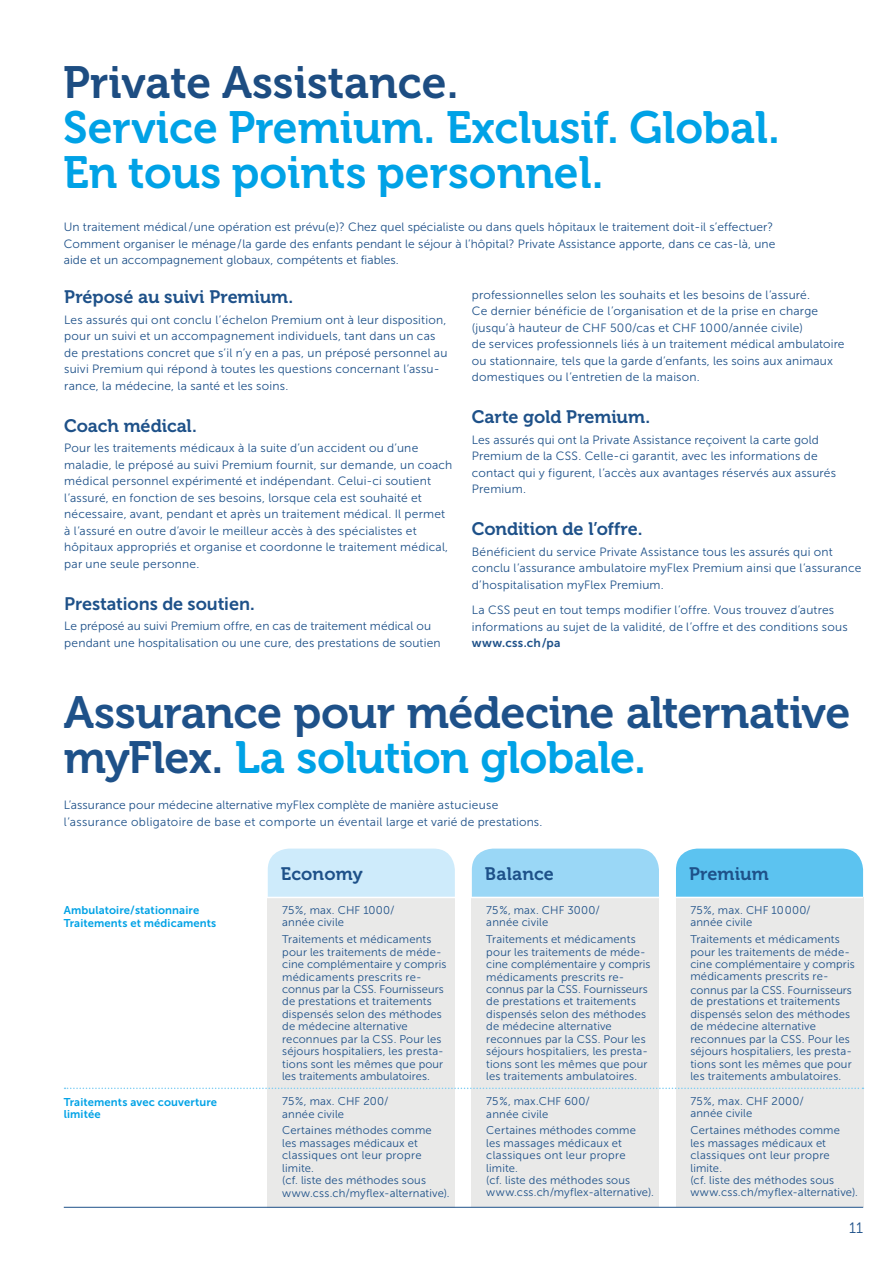
<style>
.page{position:relative;width:893px;height:1263px;background:#fff}
.page>*{position:absolute;margin:0;border:0;box-sizing:border-box;transform-origin:0 0}
.t1{font:45px/45px "Museo 700";letter-spacing:-.015em;color:#1e5189}
.t2{font:45px/45px "Museo 700";color:#00a2e6}
.t3{font:45px "Museo 700";color:#1d4d82}
.t4{font:18px "Museo 700";letter-spacing:-.005em;color:#1e5189}
.t5{font:18px "Museo Sans 700";letter-spacing:-.005em;color:#1e5189}
.t6{font:15px "Museo Sans 300";color:#1e5189}
.t7{font:12px/16.5px "Museo Sans 300";letter-spacing:.015em;color:#1e5189}
.t8{font:12px "Museo Sans 700";letter-spacing:.025em;color:#1e5189}
.t9{font:11.25px/12.5px "Museo Sans 300";letter-spacing:.015em;color:#1e5189}
.t10{font:11.25px/12.8px "Museo Sans 700";letter-spacing:.01em;color:#00a2e6}
.s1{color:#00a2e6}
</style>
<div class="page">
<div style="left:676px;top:848px;width:187px;height:49px;background:#5cc3f0"></div>
<div style="left:472px;top:848px;width:187px;height:49px;background:#9ad7f6"></div>
<div style="left:268px;top:848px;width:187px;height:49px;background:#ceebfb"></div>
<div style="left:676px;top:898px;width:187px;height:309px;background:#e9e9e8"></div>
<div style="left:472px;top:898px;width:187px;height:309px;background:#e9e9e8"></div>
<div style="left:268px;top:898px;width:187px;height:310px;background:#e9e9e8"></div>
<svg style="left:65px;top:1087px;width:798px;height:2px"></svg>
<hr style="left:64px;top:1207px;width:799px;height:1px;background:#1e5189">
<h1 class="t3" style="left:63px;top:57px;width:397px">Private Assistance.</h1>
<h1 class="t2" style="left:63px;top:105px;width:718px">Service Premium. Exclusif. Global.<br>En tous points personnel.</h1>
<p class="t7" style="left:64px;top:219px;width:713px">Un traitement médical/une opération est prévu(e)? Chez quel spécialiste ou dans quels hôpitaux le traitement doit-il s’effectuer?<br>Comment organiser le ménage/la garde des enfants pendant le séjour à l’hôpital? Private Assistance apporte, dans ce cas-là, une aide et un accompagnement globaux, compétents et fiables.</p>
<h2 class="t4" style="left:64px;top:287px;width:230px">Préposé au suivi Premium.</h2>
<p class="t7" style="left:64px;top:312px;width:385px">Les assurés qui ont conclu l’échelon Premium ont à leur disposition, pour un suivi et un accompagnement individuels, tant dans un cas de prestations concret que s’il n’y en a pas, un préposé personnel au suivi Premium qui répond à toutes les questions concernant l’assu&shy;rance, la médecine, la santé et les soins.</p>
<h2 class="t4" style="left:64px;top:415px;width:134px">Coach médical.</h2>
<p class="t7" style="left:64px;top:440px;width:390px">Pour les traitements médicaux à la suite d’un accident ou d’une maladie, le préposé au suivi Premium fournit, sur demande, un coach médical personnel expérimenté et indépendant. Celui-ci soutient l’assuré, en fonction de ses besoins, lorsque cela est souhaité et nécessaire, avant, pendant et après un traitement médical. Il permet à l’assuré en outre d’avoir le meilleur accès à des spécialistes et hôpitaux appropriés et organise et coordonne le traitement médical, par une seule personne.</p>
<h2 class="t5" style="left:64px;top:593px;width:192px">Prestations de soutien.</h2>
<p class="t7" style="left:64px;top:618px;width:378px">Le préposé au suivi Premium offre, en cas de traitement médical ou pendant une hospitalisation ou une cure, des prestations de soutien</p>
<p class="t7" style="left:472px;top:286px;width:374px">professionnelles selon les souhaits et les besoins de l’assuré.<br>Ce dernier bénéficie de l’organisation et de la prise en charge (jusqu’à hauteur de CHF 500/cas et CHF 1000/année civile)<br>de services professionnels liés à un traitement médical ambulatoire ou stationnaire, tels que la garde d’enfants, les soins aux animaux domestiques ou l’entretien de la maison.</p>
<h2 class="t4" style="left:472px;top:407px;width:180px">Carte gold Premium.</h2>
<p class="t7" style="left:472px;top:431px;width:366px">Les assurés qui ont la Private Assistance reçoivent la carte gold Premium de la CSS. Celle-ci garantit, avec les informations de contact qui y figurent, l’accès aux avantages réservés aux assurés Premium.</p>
<h2 class="t4" style="left:472px;top:519px;width:172px">Condition de l’offre.</h2>
<p class="t7" style="left:472px;top:543px;width:391px">Bénéficient du service Private Assistance tous les assurés qui ont conclu l’assurance ambulatoire myFlex Premium ainsi que l’assurance d’hospitalisation myFlex Premium.</p>
<p class="t7" style="left:472px;top:602px;width:377px">La CSS peut en tout temps modifier l’offre. Vous trouvez d’autres informations au sujet de la validité, de l’offre et des conditions sous</p>
<p class="t8" style="left:472px;top:636px;width:90px">www.css.ch/pa</p>
<h1 class="t1" style="left:64px;top:691px;width:788px">Assurance pour médecine alternative myFlex. <span class="s1">La solution globale.</span></h1>
<p class="t7" style="left:64px;top:797px;width:480px">L’assurance pour médecine alternative myFlex complète de manière astucieuse l’assurance obligatoire de base et comporte un éventail large et varié de prestations.</p>
<p class="t10" style="left:64px;top:903px;width:154px">Ambulatoire/stationnaire<br>Traitements et médicaments</p>
<p class="t10" style="left:64px;top:1095px;width:155px">Traitements avec couverture limitée</p>
<h2 class="t4" style="left:281px;top:864px;width:83px">Economy</h2>
<h2 class="t4" style="left:485px;top:864px;width:71px">Balance</h2>
<h2 class="t4" style="left:689px;top:864px;width:81px">Premium</h2>
<p class="t9" style="left:690px;top:904px;width:122px">75%, max. CHF 10000/ année civile</p>
<p class="t9" style="left:690px;top:933px;width:166px">Traitements et médicaments pour les traitements de méde&shy;cine complémentaire y compris médicaments prescrits re-</p>
<p class="t9" style="left:690px;top:985px;width:163px;line-height:10.9px">connus par la CSS. Fournisseurs de prestations et traitements</p>
<p class="t9" style="left:690px;top:1008px;width:163px">dispensés selon des méthodes de médecine alternative reconnues par la CSS. Pour les séjours hospitaliers, les presta&shy;tions sont les mêmes que pour les traitements ambulatoires.</p>
<p class="t9" style="left:690px;top:1095px;width:115px">75%, max. CHF 2000/ année civile</p>
<p class="t9" style="left:690px;top:1124px;width:169px">Certaines méthodes comme<br>les massages médicaux et classiques ont leur propre limite.<br>(cf. liste des méthodes sous www.css.ch/myflex-alternative).</p>
<p class="t9" style="left:486px;top:904px;width:115px">75%, max. CHF 3000/ année civile</p>
<p class="t9" style="left:486px;top:933px;width:166px">Traitements et médicaments pour les traitements de méde&shy;cine complémentaire y compris médicaments prescrits re&shy;connus par la CSS. Fournisseurs de prestations et traitements dispensés selon des méthodes de médecine alternative reconnues par la CSS. Pour les séjours hospitaliers, les presta&shy;tions sont les mêmes que pour les traitements ambulatoires.</p>
<p class="t9" style="left:486px;top:1095px;width:105px">75%, max.CHF 600/ année civile</p>
<p class="t9" style="left:486px;top:1124px;width:169px">Certaines méthodes comme<br>les massages médicaux et classiques ont leur propre limite.<br>(cf. liste des méthodes sous www.css.ch/myflex-alternative).</p>
<p class="t9" style="left:282px;top:904px;width:114px">75%, max. CHF 1000/ année civile</p>
<p class="t9" style="left:282px;top:933px;width:166px">Traitements et médicaments pour les traitements de méde&shy;cine complémentaire y compris médicaments prescrits re&shy;connus par la CSS. Fournisseurs de prestations et traitements dispensés selon des méthodes de médecine alternative reconnues par la CSS. Pour les séjours hospitaliers, les presta&shy;tions sont les mêmes que pour les traitements ambulatoires.</p>
<p class="t9" style="left:282px;top:1095px;width:108px">75%, max. CHF 200/ année civile</p>
<p class="t9" style="left:282px;top:1124px;width:169px">Certaines méthodes comme<br>les massages médicaux et classiques ont leur propre limite.<br>(cf. liste des méthodes sous www.css.ch/myflex-alternative).</p>
<p class="t6" style="left:849px;top:1219px;width:15px">11</p>
</div>
